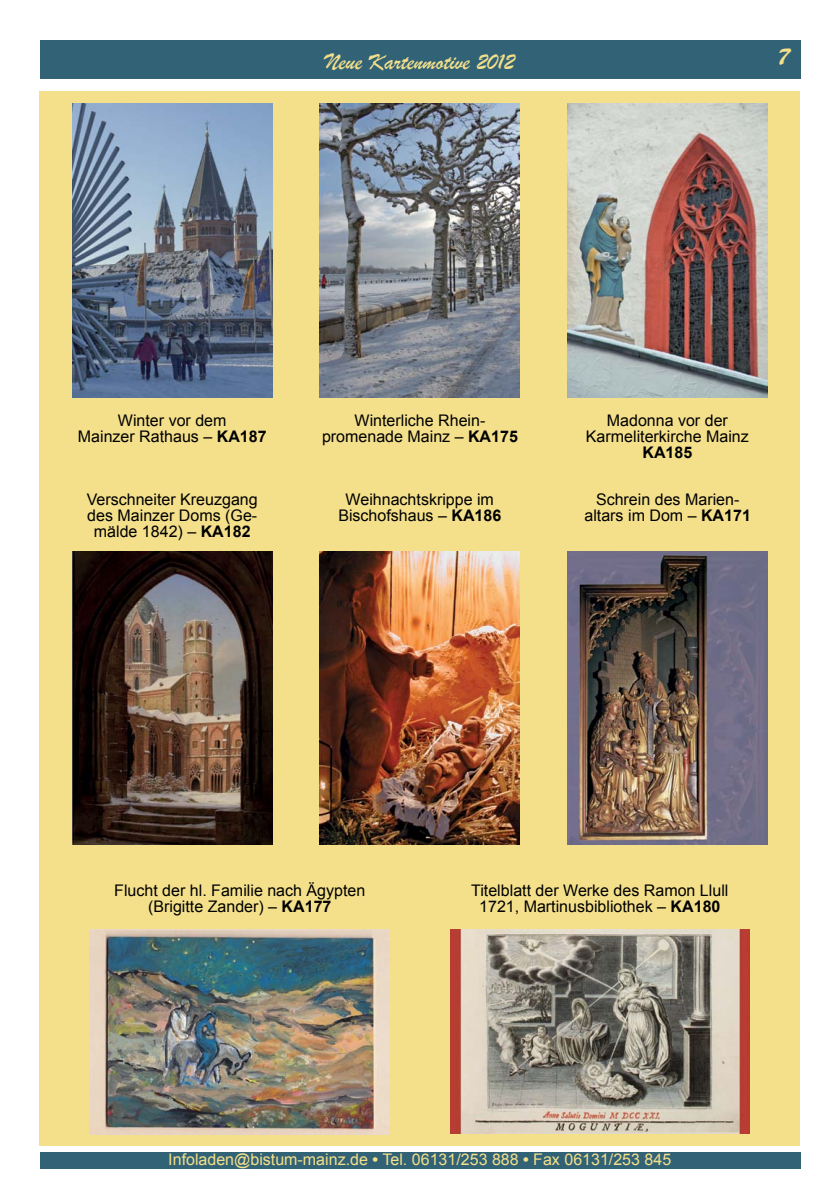
<style>
.page{position:relative;width:840px;height:1191px;background:#fff}
.page>*{position:absolute;margin:0;border:0;box-sizing:border-box;transform-origin:0 0}
.t1{font:24px "Brush Script";color:#f4e08b}
.t2{font:24px "Brush Script Std";color:#f4e08b}
.t3{font:16px/16px "Arial";color:#000;text-align:center}
.t4{font:16px "Arial";color:#f4e08b}
.t5{font:700 16px "Arial";color:#000}
.s1{font-weight:700}
</style>
<div class="page">
<div style="left:40px;top:40px;width:759px;height:39px;background:#326276"></div>
<div style="left:40px;top:91px;width:759px;height:1054px;background:#f4e08b"></div>
<div style="left:40px;top:1151px;width:759px;height:17px;background:#326276"></div>
<img style="left:72px;top:104px;width:200px;height:293px">
<img style="left:319px;top:104px;width:200px;height:293px">
<img style="left:567px;top:104px;width:200px;height:293px">
<img style="left:567px;top:551px;width:200px;height:293px">
<img style="left:319px;top:551px;width:200px;height:293px">
<img style="left:72px;top:551px;width:200px;height:293px">
<img style="left:90px;top:929px;width:299px;height:205px">
<img style="left:450px;top:929px;width:299px;height:204px">
<h1 class="t1" style="left:325px;top:47px;width:191px">Neue Kartenmotive 2012</h1>
<h1 class="t2" style="left:775px;top:43px;width:15px">7</h1>
<p class="t3" style="left:78px;top:412px;width:190px">Winter vor dem<br>Mainzer Rathaus – <span class="s1">KA187</span></p>
<p class="t3" style="left:87px;top:491px;width:172px">Verschneiter Kreuzgang des Mainzer Doms (Ge&shy;mälde 1842) – <span class="s1">KA182</span></p>
<p class="t3" style="left:322px;top:412px;width:197px">Winterliche Rhein&shy;promenade Mainz – <span class="s1">KA175</span></p>
<p class="t3" style="left:338px;top:491px;width:164px">Weihnachtskrippe im<br>Bischofshaus – <span class="s1">KA186</span></p>
<p class="t3" style="left:585px;top:412px;width:164px">Madonna vor der<br>Karmeliterkirche Mainz</p>
<p class="t5" style="left:642px;top:442px;width:51px">KA185</p>
<p class="t3" style="left:584px;top:491px;width:168px">Schrein des Marien&shy;altars im Dom – <span class="s1">KA171</span></p>
<p class="t3" style="left:114px;top:883px;width:252px">Flucht der hl. Familie nach Ägypten (Brigitte Zander) – <span class="s1">KA177</span></p>
<p class="t3" style="left:471px;top:883px;width:258px">Titelblatt der Werke des Ramon Llull<br>1721, Martinusbibliothek – <span class="s1">KA180</span></p>
<p class="t4" style="left:168px;top:1148px;width:504px">Infoladen@bistum-mainz.de <span class="s1">•</span> Tel. 06131/253 888 <span class="s1">•</span> Fax 06131/253 845</p>
</div>
